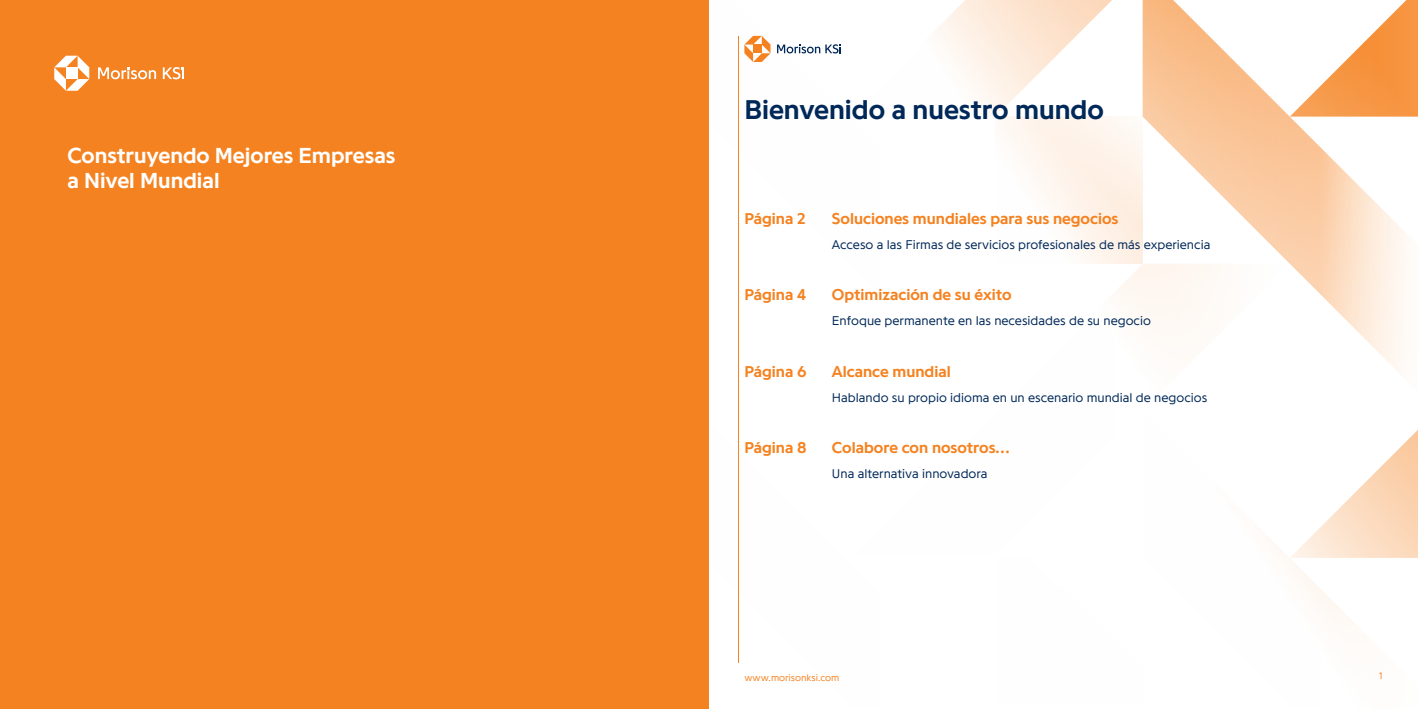
<style>
.page{position:relative;width:1418px;height:709px;background:#fff}
.page>*{position:absolute;margin:0;border:0;box-sizing:border-box;transform-origin:0 0}
.t1{font:700 28.12px "Programme";color:#002858}
.t2{font:700 22.5px/25px "Programme";color:#fff}
.t3{font:700 16.25px "Programme";color:#f58220}
.t4{font:300 13.12px "Programme";color:#002858}
.t5{font:300 10px "Programme";color:#f58220}
</style>
<div class="page">
<svg style="left:1142px;top:0;width:265px;height:373px"></svg>
<svg style="left:1289px;top:0;width:128px;height:117px"></svg>
<svg style="left:1276px;top:431px;width:141px;height:190px"></svg>
<svg style="left:738px;top:0;width:404px;height:316px"></svg>
<hr style="left:738px;top:36px;width:1px;height:627px;background:#f58220">
<div style="left:0;top:0;width:709px;height:709px;background:#f58220"></div>
<svg style="left:54px;top:56px;width:35px;height:35px"></svg>
<svg style="left:98px;top:67px;width:86px;height:12px"></svg>
<h2 class="t2" style="left:67px;top:142px;width:329px">Construyendo Mejores Empresas a Nivel Mundial</h2>
<h1 class="t1" style="left:744px;top:92px;width:361px">Bienvenido a nuestro mundo</h1>
<p class="t3" style="left:744px;top:208px;width:63px">Página 2</p>
<p class="t3" style="left:832px;top:208px;width:288px">Soluciones mundiales para sus negocios</p>
<p class="t4" style="left:832px;top:236px;width:380px">Acceso a las Firmas de servicios profesionales de más experiencia</p>
<p class="t3" style="left:744px;top:285px;width:63px">Página 4</p>
<p class="t3" style="left:832px;top:285px;width:181px">Optimización de su éxito</p>
<p class="t4" style="left:832px;top:313px;width:320px">Enfoque permanente en las necesidades de su negocio</p>
<p class="t3" style="left:744px;top:361px;width:64px">Página 6</p>
<p class="t3" style="left:832px;top:361px;width:120px">Alcance mundial</p>
<p class="t4" style="left:832px;top:389px;width:377px">Hablando su propio idioma en un escenario mundial de negocios</p>
<p class="t3" style="left:744px;top:437px;width:64px">Página 8</p>
<p class="t3" style="left:832px;top:437px;width:179px">Colabore con nosotros…</p>
<p class="t4" style="left:832px;top:465px;width:157px">Una alternativa innovadora</p>
<p class="t5" style="left:744px;top:671px;width:97px">www.morisonksi.com</p>
<p class="t5" style="left:1378px;top:669px;width:5px">1</p>
</div>
